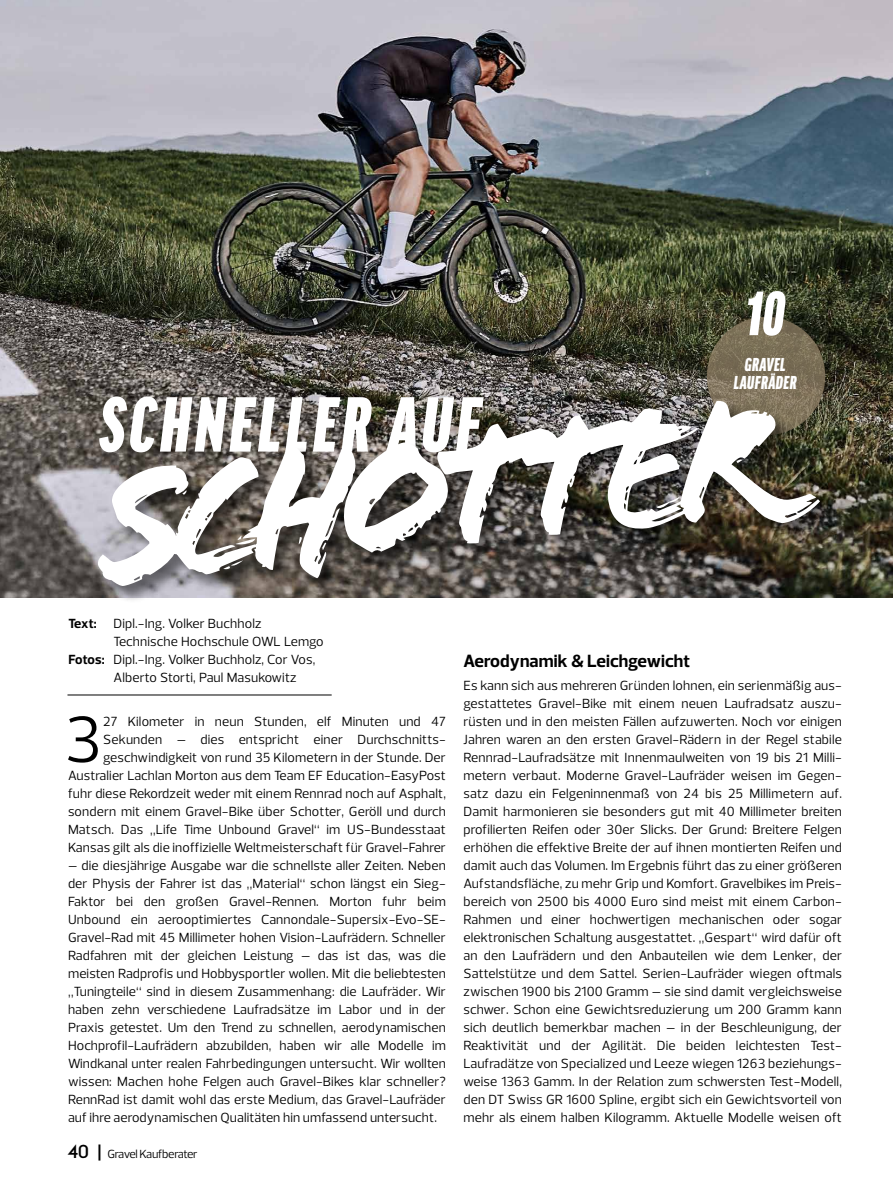
<style>
.page{position:relative;width:893px;height:1191px;background:#fff}
.page>*{position:absolute;margin:0;border:0;box-sizing:border-box;transform-origin:0 0}
.t1{font:italic 900 extra-condensed 75px "Good Pro";letter-spacing:.06em;color:#fff}
.t2{font:66.45px "Prelo";color:#000}
.t3{font:italic 900 extra-condensed 60px "Good Pro";color:#fff}
.t4{font:700 18px "Prelo";letter-spacing:.005em;color:#000}
.t5{font:italic 900 extra-condensed 18px/18px "Good Pro";letter-spacing:.025em;color:#fff;text-align:center}
.t6{font:13.5px/18px "Prelo";letter-spacing:.01em;color:#000;text-align:justify}
.t7{font:12px "Prelo";letter-spacing:-.02em;color:#000}
.s1{font-weight:700}
.s2{font-family:"Aramis";font-weight:700;font-size:18px}
</style>
<div class="page">
<img style="left:0;top:0;width:893px;height:597px">
<hr style="left:67px;top:694px;width:265px;height:1px;background:#000">
<svg style="left:707px;top:317px;width:118px;height:118px;fill:#7a6f57"></svg>
<div style="left:98px;top:401px;width:739px;height:203px;background:#000;opacity:.5"></div>
<svg style="left:97px;top:399px;width:723px;height:187px"></svg>
<h1 class="t1" style="left:100px;top:383px;width:382px">SCHNELLER AUF</h1>
<h3 class="t3" style="left:746px;top:280px;width:40px">10</h3>
<h3 class="t5" style="left:734px;top:356px;width:64px">GRAVEL<br>LAUFRÄDER</h3>
<p class="t6" style="left:69px;top:614px;width:194px"><span class="s1">Text:</span> Dipl.-Ing. Volker Buchholz</p>
<p class="t6" style="left:114px;top:632px;width:212px">Technische Hochschule OWL Lemgo</p>
<p class="t6" style="left:69px;top:650px;width:248px"><span class="s1">Fotos:</span> Dipl.-Ing. Volker Buchholz, Cor Vos,</p>
<p class="t6" style="left:114px;top:668px;width:184px">Alberto Storti, Paul Masukowitz</p>
<h2 class="t2" style="left:64px;top:699px;width:39px">3</h2>
<p class="t6" style="left:68px;top:712px;width:379px;text-align:right">27 Kilometer in neun Stunden, elf Minuten und 47<br>Sekunden – dies entspricht einer Durchschnitts&shy;geschwindigkeit von rund 35 Kilometern in der Stunde. Der Australier Lachlan Morton aus dem Team EF Education-EasyPost fuhr diese Rekordzeit weder mit einem Rennrad noch auf Asphalt, sondern mit einem Gravel-Bike über Schotter, Geröll und durch Matsch. Das „Life Time Unbound Gravel“ im US-Bundesstaat Kansas gilt als die inoffizielle Weltmeisterschaft für Gravel-Fahrer</p>
<p class="t6" style="left:68px;top:856px;width:379px">– die diesjährige Ausgabe war die schnellste aller Zeiten. Neben der Physis der Fahrer ist das „Material“ schon längst ein Sieg-Faktor bei den großen Gravel-Rennen. Morton fuhr beim Unbound ein aerooptimiertes Cannondale-Supersix-Evo-SE-Gravel-Rad mit 45 Millimeter hohen Vision-Laufrädern. Schneller Radfahren mit der gleichen Leistung – das ist das, was die meisten Radprofis und Hobbysportler wollen. Mit die beliebtesten „Tuningteile“ sind in diesem Zusammenhang: die Laufräder. Wir haben zehn verschiedene Laufradsätze im Labor und in der Praxis getestet. Um den Trend zu schnellen, aerodynamischen Hochprofil-Laufrädern abzubilden, haben wir alle Modelle im Windkanal unter realen Fahrbedingungen untersucht. Wir wollten wissen: Machen hohe Felgen auch Gravel-Bikes klar schneller?<br>RennRad ist damit wohl das erste Medium, das Gravel-Laufräder auf ihre aerodynamischen Qualitäten hin umfassend untersucht.</p>
<p class="t7" style="left:67px;top:1146px;width:132px"><span class="s2">40 |</span> Gravel Kaufberater</p>
<h3 class="t4" style="left:463px;top:650px;width:228px">Aerodynamik &amp; Leichgewicht</h3>
<p class="t6" style="left:463px;top:676px;width:380px">Es kann sich aus mehreren Gründen lohnen, ein serienmäßig aus&shy;gestattetes Gravel-Bike mit einem neuen Laufradsatz auszu&shy;rüsten und in den meisten Fällen aufzuwerten. Noch vor einigen Jahren waren an den ersten Gravel-Rädern in der Regel stabile Rennrad-Laufradsätze mit Innenmaulweiten von 19 bis 21 Milli&shy;metern verbaut. Moderne Gravel-Laufräder weisen im Gegen&shy;satz dazu ein Felgeninnenmaß von 24 bis 25 Millimetern auf.<br>Damit harmonieren sie besonders gut mit 40 Millimeter breiten profilierten Reifen oder 30er Slicks. Der Grund: Breitere Felgen erhöhen die effektive Breite der auf ihnen montierten Reifen und damit auch das Volumen. Im Ergebnis führt das zu einer größeren Aufstandsfläche, zu mehr Grip und Komfort. Gravelbikes im Preis&shy;bereich von 2500 bis 4000 Euro sind meist mit einem Carbon-Rahmen und einer hochwertigen mechanischen oder sogar elektronischen Schaltung ausgestattet. „Gespart“ wird dafür oft an den Laufrädern und den Anbauteilen wie dem Lenker, der Sattelstütze und dem Sattel. Serien-Laufräder wiegen oftmals zwischen 1900 bis 2100 Gramm – sie sind damit vergleichsweise schwer. Schon eine Gewichtsreduzierung um 200 Gramm kann sich deutlich bemerkbar machen – in der Beschleunigung, der Reaktivität und der Agilität. Die beiden leichtesten Test-Laufradätze von Specialized und Leeze wiegen 1263 beziehungs&shy;weise 1363 Gamm. In der Relation zum schwersten Test-Modell, den DT Swiss GR 1600 Spline, ergibt sich ein Gewichtsvorteil von mehr als einem halben Kilogramm. Aktuelle Modelle weisen oft</p>
</div>
